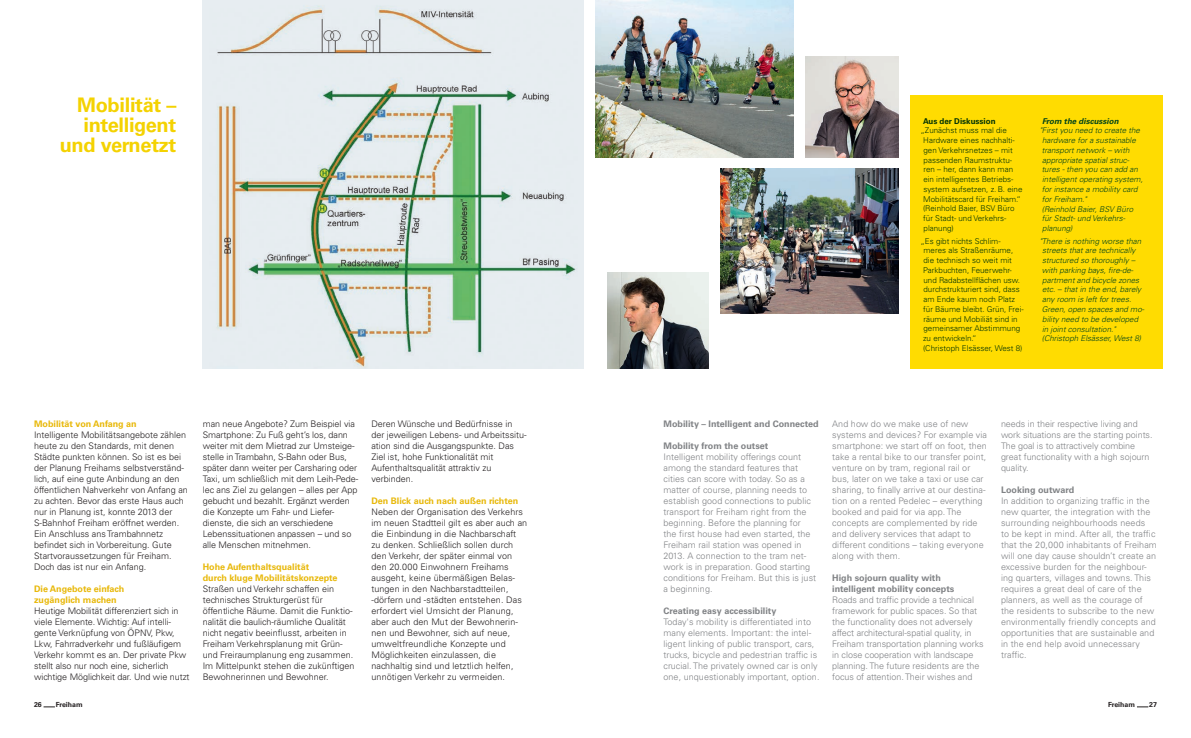
<style>
.page{position:relative;width:1191px;height:738px;background:#fff}
.page>*{position:absolute;margin:0;border:0;box-sizing:border-box;transform-origin:0 0}
.t1{font:700 20px/20px "Univers";letter-spacing:-.015em;color:#f4d202;text-align:right}
.t2{font:300 9px/11px "Univers";color:#231f20}
.t3{font:300 9px/11px "Univers";letter-spacing:.005em;color:#808285}
.t4{font:700 9px/11px "Univers";color:#808285}
.t5{font:700 9px/11px "Univers";color:#e8b809}
.t6{font:300 8px/9.8px "Univers";color:#003205}
.t7{font:italic 300 8px/9.8px "Univers";color:#004318}
.t8{font:italic 700 8px "Univers";color:#004318}
.t9{font:700 8px "Univers";color:#003205}
.t10{font:700 7px "Univers";color:#231f20}
</style>
<div class="page">
<img style="left:595px;top:0;width:198px;height:157px">
<img style="left:720px;top:168px;width:178px;height:145px">
<img style="left:203px;top:0;width:380px;height:369px">
<img style="left:805px;top:57px;width:93px;height:100px">
<img style="left:608px;top:272px;width:100px;height:97px">
<div style="left:910px;top:96px;width:252px;height:273px;background:#ffdc01"></div>
<h1 class="t1" style="left:60px;top:95px;width:118px">Mobilität – intelligent und vernetzt</h1>
<p class="t5" style="left:34px;top:418px;width:104px">Mobilität von Anfang an</p>
<p class="t2" style="left:34px;top:429px;width:155px">Intelligente Mobilitätsangebote zählen heute zu den Standards, mit denen Städte punkten können. So ist es bei der Planung Freihams selbstverständ&shy;lich, auf eine gute Anbindung an den öffentlichen Nahverkehr von Anfang an zu achten. Bevor das erste Haus auch nur in Planung ist, konnte 2013 der S-Bahnhof Freiham eröffnet werden.<br>Ein Anschluss ans Trambahnnetz befindet sich in Vorbereitung. Gute Startvoraussetzungen für Freiham.<br>Doch das ist nur ein Anfang.</p>
<p class="t5" style="left:34px;top:583px;width:92px">Die Angebote einfach zugänglich machen</p>
<p class="t2" style="left:34px;top:605px;width:157px">Heutige Mobilität differenziert sich in viele Elemente. Wichtig: Auf intelli&shy;gente Verknüpfung von ÖPNV, Pkw, Lkw, Fahrradverkehr und fußläufigem Verkehr kommt es an. Der private Pkw stellt also nur noch eine, sicherlich wichtige Möglichkeit dar. Und wie nutzt</p>
<p class="t2" style="left:203px;top:418px;width:157px">man neue Angebote? Zum Beispiel via Smartphone: Zu Fuß geht’s los, dann weiter mit dem Mietrad zur Umsteige&shy;stelle in Trambahn, S-Bahn oder Bus, später dann weiter per Carsharing oder Taxi, um schließlich mit dem Leih-Pede&shy;lec ans Ziel zu gelangen – alles per App gebucht und bezahlt. Ergänzt werden die Konzepte um Fahr- und Liefer&shy;dienste, die sich an verschiedene Lebenssituationen anpassen – und so alle Menschen mitnehmen.</p>
<p class="t5" style="left:203px;top:561px;width:136px">Hohe Aufenthaltsqualität<br>durch kluge Mobilitätskonzepte</p>
<p class="t2" style="left:203px;top:583px;width:153px">Straßen und Verkehr schaffen ein technisches Strukturgerüst für öffentliche Räume. Damit die Funktio&shy;nalität die baulich-räumliche Qualität nicht negativ beeinflusst, arbeiten in Freiham Verkehrsplanung mit Grün&shy;und Freiraumplanung eng zusammen.<br>Im Mittelpunkt stehen die zukünftigen Bewohnerinnen und Bewohner.</p>
<p class="t2" style="left:371px;top:418px;width:157px">Deren Wünsche und Bedürfnisse in der jeweiligen Lebens- und Arbeitssitu&shy;ation sind die Ausgangspunkte. Das<br>Ziel ist, hohe Funktionalität mit<br>Aufenthaltsqualität attraktiv zu verbinden.</p>
<p class="t5" style="left:371px;top:495px;width:148px">Den Blick auch nach außen richten</p>
<p class="t2" style="left:371px;top:506px;width:157px">Neben der Organisation des Verkehrs im neuen Stadtteil gilt es aber auch an die Einbindung in die Nachbarschaft zu denken. Schließlich sollen durch den Verkehr, der später einmal von den 20.000 Einwohnern Freihams ausgeht, keine übermäßigen Belas&shy;tungen in den Nachbarstadtteilen, -dörfern und -städten entstehen. Das erfordert viel Umsicht der Planung, aber auch den Mut der Bewohnerin&shy;nen und Bewohner, sich auf neue, umweltfreundliche Konzepte und Möglichkeiten einzulassen, die nachhaltig sind und letztlich helfen, unnötigen Verkehr zu vermeiden.</p>
<p class="t9" style="left:923px;top:116px;width:74px">Aus der Diskussion</p>
<p class="t6" style="left:923px;top:125px;width:101px;text-indent:-3px">„Zunächst muss mal die<br>Hardware eines nachhalti&shy;gen Verkehrsnetzes – mit passenden Raumstruktu&shy;ren – her, dann kann man ein intelligentes Betriebs&shy;system aufsetzen, z. B. eine<br>Mobilitätscard für Freiham.“ (Reinhold Baier, BSV Büro für Stadt- und Verkehrs&shy;planung)</p>
<p class="t6" style="left:923px;top:236px;width:102px;text-indent:-3px">„Es gibt nichts Schlim&shy;meres als Straßenräume, die technisch so weit mit<br>Parkbuchten, Feuerwehr&shy;und Radabstellflächen usw. durchstrukturiert sind, dass am Ende kaum noch Platz für Bäume bleibt. Grün, Frei&shy;räume und Mobiliät sind in gemeinsamer Abstimmung zu entwickeln.“<br>(Christoph Elsässer, West 8)</p>
<p class="t8" style="left:1042px;top:116px;width:78px">From the discussion</p>
<p class="t7" style="left:1039px;top:125px;width:105px">"First you need to create the hardware for a sustainable transport network – with appropriate spatial struc&shy;tures - then you can add an intelligent operating system, for instance a mobility card for Freiham."<br>(Reinhold Baier, BSV Büro für Stadt- und Verkehrs&shy;planung)</p>
<p class="t7" style="left:1039px;top:236px;width:106px">"There is nothing worse than streets that are technically structured so thoroughly – with parking bays, fire-de&shy;partment and bicycle zones etc. – that in the end, barely any room is left for trees.<br>Green, open spaces and mo&shy;bility need to be developed<br>in joint consultation." (Christoph Elsässer, West 8)</p>
<p class="t4" style="left:663px;top:418px;width:156px">Mobility – Intelligent and Connected</p>
<p class="t4" style="left:663px;top:440px;width:106px">Mobility from the outset</p>
<p class="t3" style="left:663px;top:451px;width:154px">Intelligent mobility offerings count among the standard features that cities can score with today. So as a matter of course, planning needs to establish good connections to public transport for Freiham right from the beginning. Before the planning for<br>the first house had even started, the Freiham rail station was opened in 2013. A connection to the tram net&shy;work is in preparation. Good starting conditions for Freiham. But this is just a beginning.</p>
<p class="t4" style="left:663px;top:605px;width:114px">Creating easy accessibility</p>
<p class="t3" style="left:663px;top:616px;width:157px">Today's mobility is differentiated into many elements. Important: the intel&shy;ligent linking of public transport, cars, trucks, bicycle and pedestrian traffic is crucial. The privately owned car is only one, unquestionably important, option.</p>
<p class="t3" style="left:832px;top:418px;width:156px">And how do we make use of new systems and devices? For example via smartphone: we start off on foot, then take a rental bike to our transfer point, venture on by tram, regional rail or bus, later on we take a taxi or use car sharing, to finally arrive at our destina&shy;tion on a rented Pedelec – everything booked and paid for via app. The concepts are complemented by ride and delivery services that adapt to different conditions – taking everyone along with them.</p>
<p class="t4" style="left:832px;top:572px;width:124px">High sojourn quality with intelligent mobility concepts</p>
<p class="t3" style="left:832px;top:594px;width:153px">Roads and traffic provide a technical framework for public spaces. So that the functionality does not adversely affect architectural-spatial quality, in Freiham transportation planning works in close cooperation with landscape planning. The future residents are the focus of attention. Their wishes and</p>
<p class="t3" style="left:1001px;top:418px;width:153px">needs in their respective living and work situations are the starting points.<br>The goal is to attractively combine great functionality with a high sojourn quality.</p>
<p class="t4" style="left:1001px;top:484px;width:75px">Looking outward</p>
<p class="t3" style="left:1001px;top:495px;width:157px">In addition to organizing traffic in the new quarter, the integration with the surrounding neighbourhoods needs<br>to be kept in mind. After all, the traffic that the 20,000 inhabitants of Freiham will one day cause shouldn’t create an excessive burden for the neighbour&shy;ing quarters, villages and towns. This requires a great deal of care of the planners, as well as the courage of the residents to subscribe to the new environmentally friendly concepts and opportunities that are sustainable and in the end help avoid unnecessary traffic.</p>
<p class="t10" style="left:34px;top:699px;width:9px">26</p>
<p class="t10" style="left:56px;top:699px;width:28px">Freiham</p>
<p class="t10" style="left:1108px;top:699px;width:28px">Freiham</p>
<p class="t10" style="left:1149px;top:699px;width:9px">27</p>
</div>
